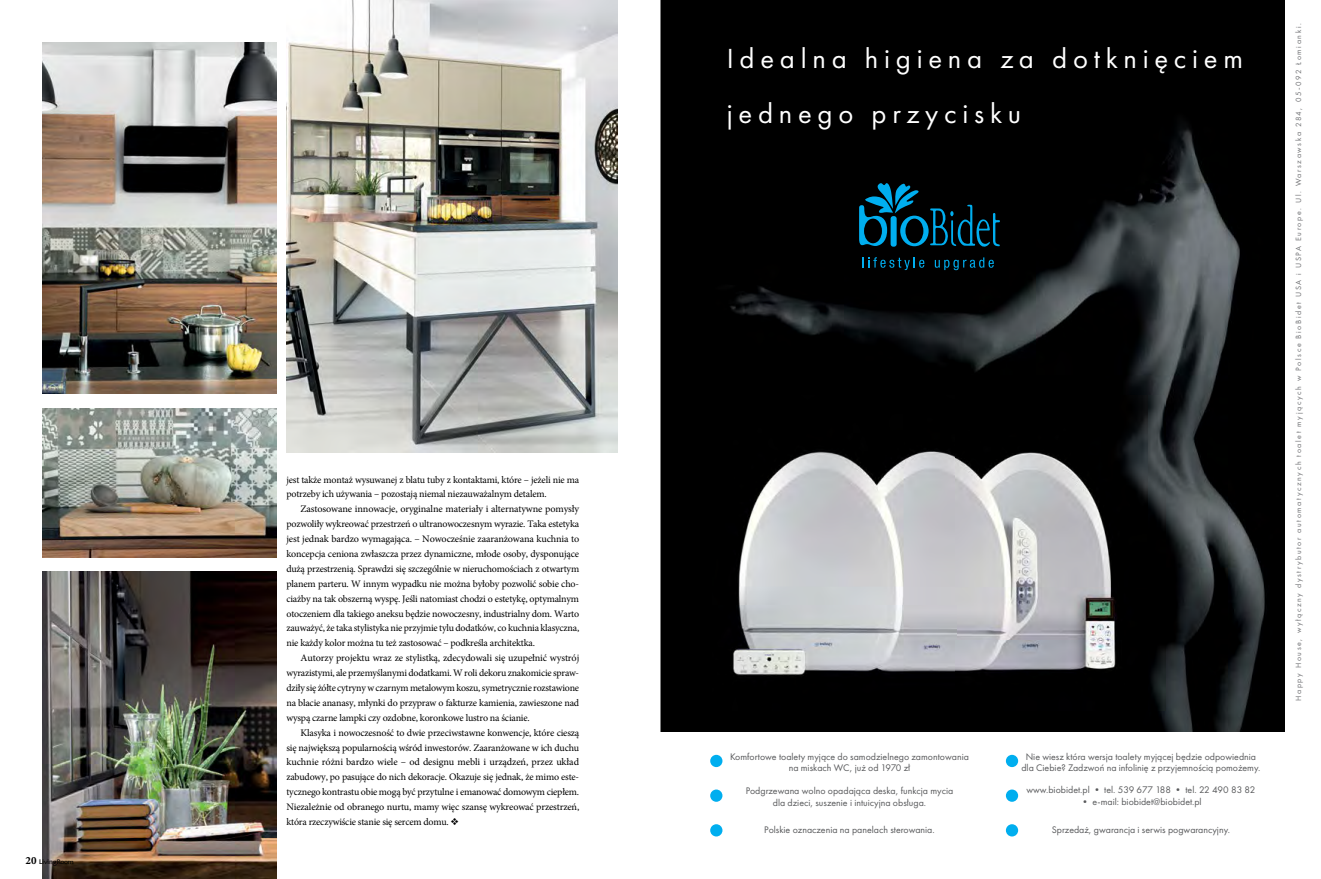
<style>
.page{position:relative;width:1321px;height:879px;background:#fff}
.page>*{position:absolute;margin:0;border:0;box-sizing:border-box;transform-origin:0 0}
.t1{font:28.7px/54.4px "Futura PT";letter-spacing:.2em;color:#fff}
.t2{font:10px/14.9px "Minion Pro";letter-spacing:-.02em;color:#000;text-align:justify}
.t3{font:9.9px/11.9px "Futura PT";color:#58595b;text-align:center}
.t4{font:7.9px "Futura PT";letter-spacing:.2em;color:#6d6e71}
.t5{font:7px "France Normal";letter-spacing:-.02em;color:#000}
.s1{font-family:"Minion Pro";font-weight:700;font-size:11px}
</style>
<div class="page">
<img style="left:43px;top:572px;width:233px;height:307px">
<img style="left:286px;top:0;width:332px;height:453px">
<img style="left:43px;top:408px;width:233px;height:149px">
<img style="left:43px;top:43px;width:233px;height:350px">
<img style="left:660px;top:0;width:625px;height:732px">
<img style="left:712px;top:395px;width:453px;height:316px">
<div style="left:710px;top:755px;width:12px;height:12px;background:#00aeef;border-radius:50%"></div>
<div style="left:1006px;top:755px;width:12px;height:12px;background:#00aeef;border-radius:50%"></div>
<div style="left:710px;top:789px;width:12px;height:13px;background:#00aeef;border-radius:50%"></div>
<div style="left:1006px;top:789px;width:12px;height:13px;background:#00aeef;border-radius:50%"></div>
<div style="left:710px;top:824px;width:12px;height:12px;background:#00aeef;border-radius:50%"></div>
<div style="left:1006px;top:824px;width:12px;height:12px;background:#00aeef;border-radius:50%"></div>
<svg style="left:859px;top:183px;width:141px;height:65px;background:#002c3d"></svg>
<svg style="left:863px;top:257px;width:61px;height:13px"></svg>
<svg style="left:935px;top:257px;width:59px;height:13px"></svg>
<p class="t5" style="left:26px;top:857px;width:50px"><span class="s1">20</span> LivingRoom</p>
<p class="t2" style="left:286px;top:472px;width:294px">jest także montaż wysuwanej z blatu tuby z kontaktami, które – jeżeli nie ma potrzeby ich używania – pozostają niemal niezauważalnym detalem.</p>
<p class="t2" style="left:286px;top:502px;width:294px;text-indent:14px">Zastosowane innowacje, oryginalne materiały i alternatywne pomysły pozwoliły wykreować przestrzeń o ultranowoczesnym wyrazie. Taka estetyka jest jednak bardzo wymagająca. – Nowocześnie zaaranżowana kuchnia to koncepcja ceniona zwłaszcza przez dynamiczne, młode osoby, dysponujące dużą przestrzenią. Sprawdzi się szczególnie w nieruchomościach z otwartym planem parteru. W innym wypadku nie można byłoby pozwolić sobie cho&shy;ciażby na tak obszerną wyspę. Jeśli natomiast chodzi o estetykę, optymalnym otoczeniem dla takiego aneksu będzie nowoczesny, industrialny dom. Warto zauważyć, że taka stylistyka nie przyjmie tylu dodatków, co kuchnia klasyczna, nie każdy kolor można tu też zastosować – podkreśla architektka.</p>
<p class="t2" style="left:286px;top:650px;width:294px;text-indent:14px">Autorzy projektu wraz ze stylistką, zdecydowali się uzupełnić wystrój wyrazistymi, ale przemyślanymi dodatkami. W roli dekoru znakomicie spraw&shy;dziły się żółte cytryny w czarnym metalowym koszu, symetrycznie rozstawione na blacie ananasy, młynki do przypraw o fakturze kamienia, zawieszone nad wyspą czarne lampki czy ozdobne, koronkowe lustro na ścianie.</p>
<p class="t2" style="left:286px;top:725px;width:294px;text-indent:14px">Klasyka i nowoczesność to dwie przeciwstawne konwencje, które cieszą się największą popularnością wśród inwestorów. Zaaranżowane w ich duchu kuchnie różni bardzo wiele – od designu mebli i urządzeń, przez układ zabudowy, po pasujące do nich dekoracje. Okazuje się jednak, że mimo este&shy;tycznego kontrastu obie mogą być przytulne i emanować domowym ciepłem.<br>Niezależnie od obranego nurtu, mamy więc szansę wykreować przestrzeń, która rzeczywiście stanie się sercem domu.</p>
<h1 class="t1" style="left:727px;top:31px;width:518px">Idealna higiena za dotknięciem jednego przycisku</h1>
<p class="t3" style="left:730px;top:750px;width:240px">Komfortowe toalety myjące do samodzielnego zamontowania na miskach WC, już od 1970 zł</p>
<p class="t3" style="left:1021px;top:750px;width:240px">Nie wiesz która wersja toalety myjącej będzie odpowiednia dla Ciebie? Zadzwoń na infolinię z przyjemnością pomożemy.</p>
<p class="t3" style="left:746px;top:785px;width:209px">Podgrzewana wolno opadająca deska, funkcja mycia dla dzieci, suszenie i intuicyjna obsługa.</p>
<p class="t3" style="left:764px;top:824px;width:172px">Polskie oznaczenia na panelach sterowania.</p>
<p class="t3" style="left:1052px;top:824px;width:180px">Sprzedaż, gwarancja i serwis pogwarancyjny.</p>
<p class="t3" style="left:1026px;top:784px;width:231px">www.biobidet.pl • tel. 539 677 188 • tel. 22 490 83 82</p>
<p class="t3" style="left:1080px;top:796px;width:123px">• e-mail: biobidet@biobidet.pl</p>
<p class="t4" style="left:1294px;top:701px;width:679px;rotate:-90deg">Happy House, wyłączny dystrybutor automatycznych toalet myjących w Polsce BioBidet USA i USPA Europe. Ul. Warszawska 284, 05-092 Łomianki.</p>
</div>
